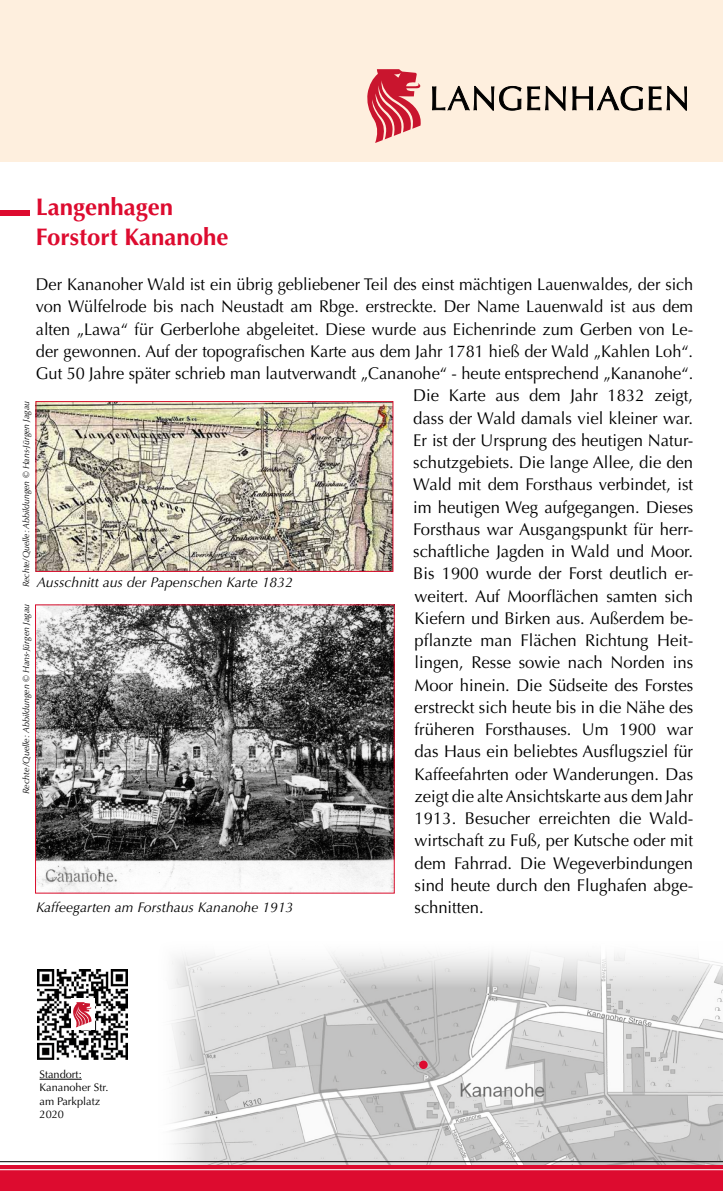
<style>
.page{position:relative;width:723px;height:1191px;background:#fff}
.page>*{position:absolute;margin:0;border:0;box-sizing:border-box;transform-origin:0 0}
.t1{font:700 24px/29.7px "Optima LT Std";color:#dd0b2f}
.t2{font:17px "Optima LT Std";color:#000}
.t3{font:17px "Optima LT Std";color:#000;scale:.96 1}
.t4{font:italic 14px "Optima LT Std";color:#000}
.t5{font:11px/13.2px "Optima LT Std";color:#000}
.t6{font:italic 9px "Optima LT Std";color:#000;scale:.96 1}
.t7{font:italic 9px "Optima LT Std";color:#000}
</style>
<div class="page">
<div style="left:0;top:210px;width:29px;height:6px;background:#dd0b2f"></div>
<img style="left:148px;top:952px;width:575px;height:213px">
<div style="left:419px;top:1060px;width:9px;height:9px;background:#dd0b2f;border-radius:50%"></div>
<div style="left:0;top:1165px;width:723px;height:26px;background:#dd0b2f"></div>
<hr style="left:0;top:1169px;width:723px;height:1px;background:#fff">
<hr style="left:0;top:1161px;width:723px;height:1px;background:#000">
<hr style="left:40px;top:1079px;width:42px;height:1px;background:#000">
<div style="left:0;top:0;width:723px;height:161px;background:#feefde"></div>
<svg style="left:432px;top:86px;width:89px;height:24px"></svg>
<svg style="left:527px;top:86px;width:38px;height:24px"></svg>
<svg style="left:573px;top:86px;width:69px;height:24px"></svg>
<svg style="left:649px;top:87px;width:12px;height:23px"></svg>
<svg style="left:667px;top:86px;width:20px;height:24px"></svg>
<svg style="left:367px;top:69px;width:54px;height:74px"></svg>
<img style="left:38px;top:969px;width:89px;height:90px">
<div style="left:71px;top:998px;width:23px;height:32px;background:#fff"></div>
<svg style="left:73px;top:1002px;width:19px;height:25px"></svg>
<img style="left:37px;top:403px;width:354px;height:167px">
<div style="left:35px;top:401px;width:358px;height:171px;border:1px solid #d80e2d"></div>
<img style="left:37px;top:606px;width:356px;height:285px">
<div style="left:35px;top:604px;width:360px;height:289px;border:1px solid #da0d2c"></div>
<h1 class="t1" style="left:36px;top:193px;width:194px">Langenhagen<br>Forstort Kananohe</h1>
<p class="t3" style="left:36px;top:274px;width:686px">Der Kananoher Wald ist ein übrig gebliebener Teil des einst mächtigen Lauenwaldes, der sich</p>
<p class="t3" style="left:36px;top:297px;width:686px">von Wülfelrode bis nach Neustadt am Rbge. erstreckte. Der Name Lauenwald ist aus dem</p>
<p class="t3" style="left:36px;top:319px;width:686px">alten „Lawa“ für Gerberlohe abgeleitet. Diese wurde aus Eichenrinde zum Gerben von Le-</p>
<p class="t3" style="left:36px;top:341px;width:686px">der gewonnen. Auf der topografischen Karte aus dem Jahr 1781 hieß der Wald „Kahlen Loh“.</p>
<p class="t3" style="left:36px;top:363px;width:686px">Gut 50 Jahre später schrieb man lautverwandt „Cananohe“ - heute entsprechend „Kananohe“.</p>
<p class="t2" style="left:413px;top:386px;width:281px">Die Karte aus dem Jahr 1832 zeigt,</p>
<p class="t2" style="left:413px;top:408px;width:281px">dass der Wald damals viel kleiner war.</p>
<p class="t2" style="left:413px;top:430px;width:281px">Er ist der Ursprung des heutigen Natur-</p>
<p class="t2" style="left:413px;top:452px;width:281px">schutzgebiets. Die lange Allee, die den</p>
<p class="t2" style="left:413px;top:475px;width:281px">Wald mit dem Forsthaus verbindet, ist</p>
<p class="t2" style="left:413px;top:497px;width:281px">im heutigen Weg aufgegangen. Dieses</p>
<p class="t2" style="left:413px;top:519px;width:281px">Forsthaus war Ausgangspunkt für herr-</p>
<p class="t2" style="left:413px;top:541px;width:281px">schaftliche Jagden in Wald und Moor.</p>
<p class="t2" style="left:413px;top:564px;width:281px">Bis 1900 wurde der Forst deutlich er-</p>
<p class="t2" style="left:415px;top:586px;width:280px">weitert. Auf Moorflächen samten sich</p>
<p class="t2" style="left:415px;top:608px;width:280px">Kiefern und Birken aus. Außerdem be-</p>
<p class="t2" style="left:415px;top:630px;width:280px">pflanzte man Flächen Richtung Heit-</p>
<p class="t2" style="left:415px;top:652px;width:280px">lingen, Resse sowie nach Norden ins</p>
<p class="t2" style="left:415px;top:675px;width:280px">Moor hinein. Die Südseite des Forstes</p>
<p class="t2" style="left:415px;top:697px;width:280px">erstreckt sich heute bis in die Nähe des</p>
<p class="t2" style="left:415px;top:719px;width:280px">früheren Forsthauses. Um 1900 war</p>
<p class="t2" style="left:415px;top:741px;width:280px">das Haus ein beliebtes Ausflugsziel für</p>
<p class="t2" style="left:415px;top:764px;width:280px">Kaffeefahrten oder Wanderungen. Das</p>
<p class="t2" style="left:415px;top:786px;width:280px">zeigt die alte Ansichtskarte aus dem Jahr</p>
<p class="t2" style="left:415px;top:808px;width:280px">1913. Besucher erreichten die Wald-</p>
<p class="t2" style="left:415px;top:830px;width:280px">wirtschaft zu Fuß, per Kutsche oder mit</p>
<p class="t2" style="left:415px;top:853px;width:280px">dem Fahrrad. Die Wegeverbindungen</p>
<p class="t2" style="left:415px;top:875px;width:280px">sind heute durch den Flughafen abge-</p>
<p class="t2" style="left:415px;top:897px;width:71px">schnitten.</p>
<p class="t6" style="left:21px;top:587px;width:195px;rotate:-90deg">Rechte/Quelle: Abbildungen © Hans-Jürgen Jagau</p>
<p class="t4" style="left:37px;top:574px;width:257px">Ausschnitt aus der Papenschen Karte 1832</p>
<p class="t7" style="left:21px;top:794px;width:191px;rotate:-90deg">Rechte/Quelle: Abbildungen © Hans-Jürgen Jagau</p>
<p class="t4" style="left:36px;top:899px;width:259px">Kaffeegarten am Forsthaus Kananohe 1913</p>
<p class="t5" style="left:40px;top:1068px;width:70px">Standort:<br>Kananoher Str. am Parkplatz<br>2020</p>
</div>
